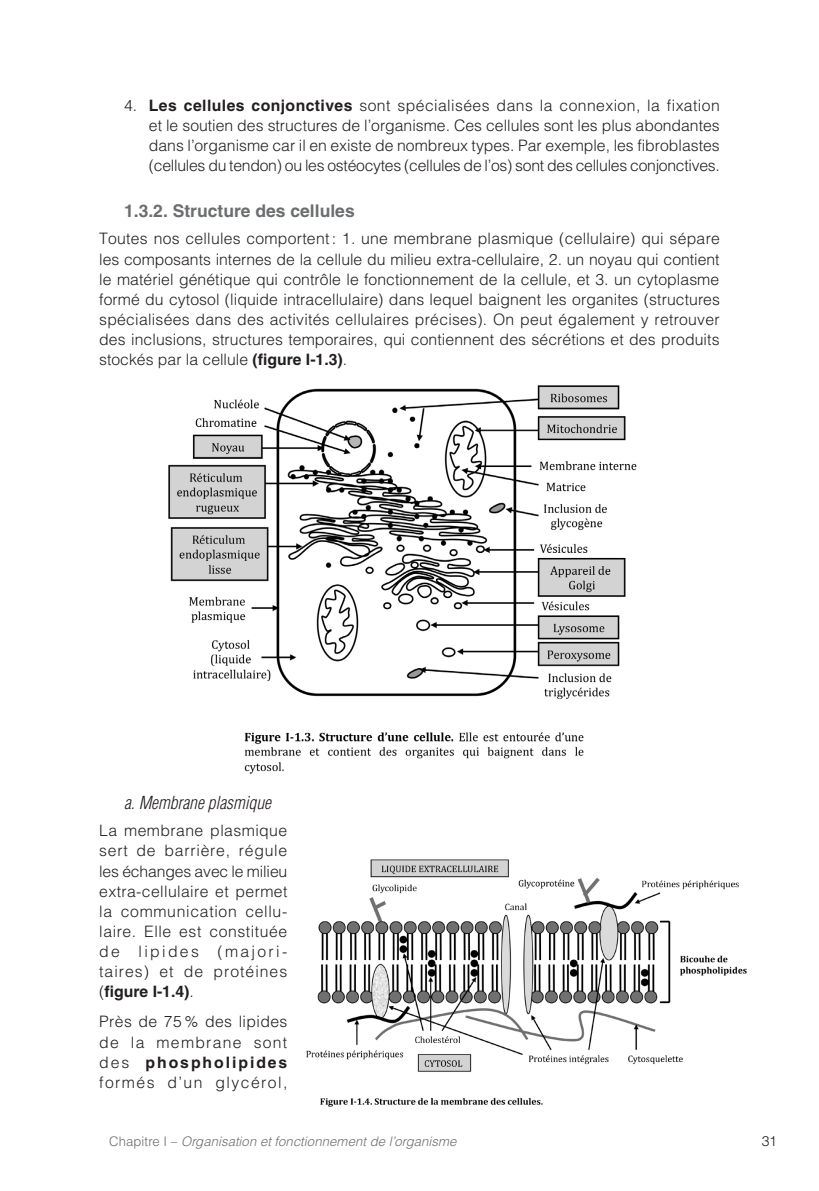
<style>
.page{position:relative;width:819px;height:1191px;background:#fff}
.page>*{position:absolute;margin:0;border:0;box-sizing:border-box;transform-origin:0 0}
.t1{font:700 17.5px "Helvetica LT Std";color:#6c6d70}
.t2{font:italic 300 condensed 17.5px "Helvetica LT Std";color:#231f20}
.t3{font:300 15.75px/20.1px "Helvetica LT Std";letter-spacing:.005em;color:#231f20;text-align:justify}
.t4{font:300 14px "Helvetica LT Std";color:#231f20}
.t5{font:italic 300 13.12px "Helvetica LT Std";letter-spacing:.005em;color:#6c6d70}
.s1{font-weight:700}
.s2{font-style:normal}
</style>
<div class="page">
<img style="left:168px;top:385px;width:469px;height:389px">
<img style="left:306px;top:859px;width:441px;height:248px">
<p class="t3" style="left:149px;top:95px;width:572px;text-indent:-25px">4. <span class="s1">Les cellules conjonctives</span> sont spécialisées dans la connexion, la fixation et le soutien des structures de l’organisme. Ces cellules sont les plus abondantes dans l’organisme car il en existe de nombreux types. Par exemple, les fibroblastes (cellules du tendon) ou les ostéocytes (cellules de l’os) sont des cellules conjonctives.</p>
<p class="t1" style="left:124px;top:200px;width:232px">1.3.2. Structure des cellules</p>
<p class="t3" style="left:99px;top:228px;width:622px">Toutes nos cellules comportent : 1. une membrane plasmique (cellulaire) qui sépare les composants internes de la cellule du milieu extra-cellulaire, 2. un noyau qui contient le matériel génétique qui contrôle le fonctionnement de la cellule, et 3. un cytoplasme formé du cytosol (liquide intracellulaire) dans lequel baignent les organites (structures spécialisées dans des activités cellulaires précises). On peut également y retrouver des inclusions, structures temporaires, qui contiennent des sécrétions et des produits stockés par la cellule <span class="s1">(figure I-1.3)</span>.</p>
<p class="t2" style="left:124px;top:791px;width:148px">a. Membrane plasmique</p>
<p class="t3" style="left:99px;top:820px;width:190px">La membrane plasmique sert de barrière, régule les échanges avec le milieu extra-cellulaire et permet la communication cellu&shy;laire. Elle est constituée de lipides (majori&shy;taires) et de protéines (<span class="s1">figure I-1.4)</span>.</p>
<p class="t3" style="left:99px;top:1011px;width:190px">Près de 75 % des lipides de la membrane sont des <span class="s1">phospholipides </span>formés d’un glycérol,</p>
<p class="t5" style="left:109px;top:1133px;width:349px"><span class="s2">Chapitre I –</span> Organisation et fonctionnement de l’organisme</p>
<p class="t4" style="left:761px;top:1132px;width:17px">31</p>
</div>
